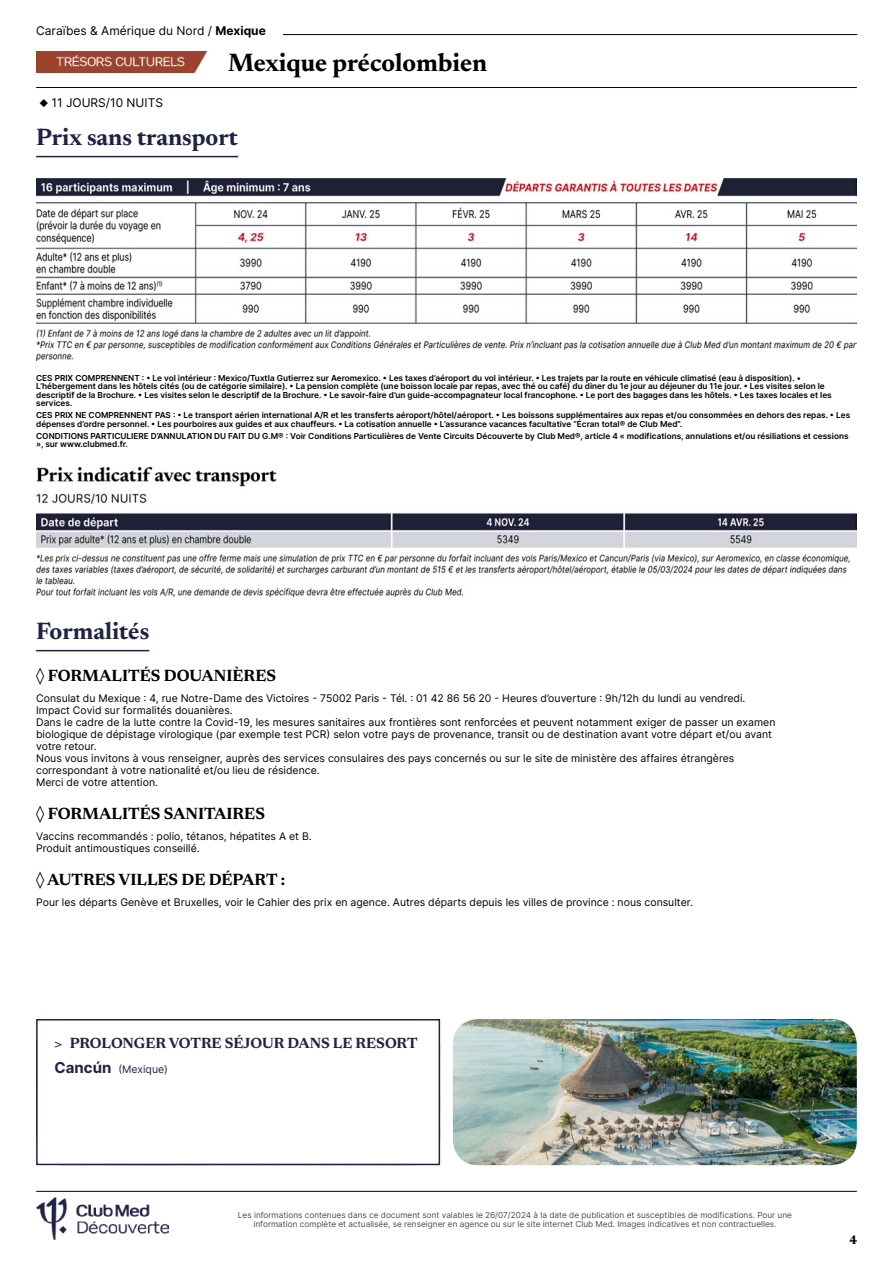
<style>
.page{position:relative;width:893px;height:1263px;background:#fff}
.page>*{position:absolute;margin:0;border:0;box-sizing:border-box;transform-origin:0 0}
.t1{font:700 25.5px "Newsreader 24 pt";color:#000}
.t2{font:700 24px "Newsreader 24 pt";color:#1e2346}
.t3{font:700 16.5px "Newsreader 24 pt";color:#000}
.t4{font:700 15px "Newsreader 24 pt";color:#1e2346}
.t5{font:700 12.6px "Newsreader 24 pt";color:#000}
.t6{font:12px "Inter";color:#000}
.t7{font:10.5px/12px "Inter";color:#000}
.t8{font:10.5px "Inter";color:#1e2346}
.t9{font:600 8.25px/8.2px "Inter";color:#000}
.t10{font:8.25px/9px "Inter";color:#4d4d4d;text-align:center}
.s1{font-weight:700}
.s2{font-weight:700;font-size:15px}
</style>
<div class="page">
<hr style="left:64px;top:34px;width:793px;height:1px;background:#000">
<img style="left:36px;top:51px;width:171px;height:21px">
<hr style="left:36px;top:87px;width:821px;height:1px;background:#000">
<div style="left:36px;top:26px;width:247px;height:17px;background:#fff"></div>
<hr style="left:36px;top:1191px;width:821px;height:1px;background:#000">
<img style="left:36px;top:1197px;width:132px;height:42px">
<img style="left:453px;top:1019px;width:404px;height:146px">
<hr style="left:36px;top:156px;width:202px;height:1px;background:#1e2346">
<hr style="left:36px;top:650px;width:113px;height:1px;background:#1e2346">
<img style="left:36px;top:179px;width:821px;height:181px">
<img style="left:36px;top:468px;width:821px;height:128px">
<div style="left:36px;top:1019px;width:404px;height:146px;border:2px solid #1e2346"></div>
<h3 class="t6" style="left:36px;top:22px;width:231px">Caraïbes &amp; Amérique du Nord / <span class="s1">Mexique</span></h3>
<h1 class="t1" style="left:228px;top:44px;width:261px">Mexique précolombien</h1>
<h3 class="t6" style="left:40px;top:93px;width:125px">◆ 11 JOURS/10 NUITS</h3>
<h2 class="t2" style="left:36px;top:120px;width:204px">Prix sans transport</h2>
<p class="t9" style="left:36px;top:374px;width:797px">CES PRIX COMPRENNENT : • Le vol intérieur : Mexico/Tuxtla Gutierrez sur Aeromexico. • Les taxes d’aéroport du vol intérieur. • Les trajets par la route en véhicule climatisé (eau à disposition). • L’hébergement dans les hôtels cités (ou de catégorie similaire). • La pension complète (une boisson locale par repas, avec thé ou café) du diner du 1e jour au déjeuner du 11e jour. • Les visites selon le descriptif de la Brochure. • Les visites selon le descriptif de la Brochure. • Le savoir-faire d’un guide-accompagnateur local francophone. • Le port des bagages dans les hôtels. • Les taxes locales et les services.</p>
<p class="t9" style="left:36px;top:411px;width:815px">CES PRIX NE COMPRENNENT PAS : • Le transport aérien international A/R et les transferts aéroport/hôtel/aéroport. • Les boissons supplémentaires aux repas et/ou consommées en dehors des repas. • Les dépenses d’ordre personnel. • Les pourboires aux guides et aux chauffeurs. • La cotisation annuelle • L’assurance vacances facultative “Écran total® de Club Med”.</p>
<p class="t9" style="left:36px;top:432px;width:814px">CONDITIONS PARTICULIERE D’ANNULATION DU FAIT DU G.M® : Voir Conditions Particulières de Vente Circuits Découverte by Club Med®, article 4 « modifications, annulations et/ou résiliations et cessions », sur www.clubmed.fr.</p>
<h2 class="t2" style="left:36px;top:614px;width:115px">Formalités</h2>
<h3 class="t3" style="left:36px;top:664px;width:241px">◊ FORMALITÉS DOUANIÈRES</h3>
<p class="t7" style="left:36px;top:692px;width:741px">Consulat du Mexique : 4, rue Notre-Dame des Victoires - 75002 Paris - Tél. : 01 42 86 56 20 - Heures d’ouverture : 9h/12h du lundi au vendredi.<br>Impact Covid sur formalités douanières.<br>Dans le cadre de la lutte contre la Covid-19, les mesures sanitaires aux frontières sont renforcées et peuvent notamment exiger de passer un examen biologique de dépistage virologique (par exemple test PCR) selon votre pays de provenance, transit ou de destination avant votre départ et/ou avant votre retour.<br>Nous vous invitons à vous renseigner, auprès des services consulaires des pays concernés ou sur le site de ministère des affaires étrangères correspondant à votre nationalité et/ou lieu de résidence.<br>Merci de votre attention.</p>
<h3 class="t3" style="left:36px;top:802px;width:230px">◊ FORMALITÉS SANITAIRES</h3>
<p class="t7" style="left:36px;top:830px;width:277px">Vaccins recommandés : polio, tétanos, hépatites A et B.<br>Produit antimoustiques conseillé.</p>
<h3 class="t3" style="left:36px;top:868px;width:250px">◊ AUTRES VILLES DE DÉPART :</h3>
<p class="t7" style="left:36px;top:896px;width:658px">Pour les départs Genève et Bruxelles, voir le Cahier des prix en agence. Autres départs depuis les villes de province : nous consulter.</p>
<h3 class="t4" style="left:55px;top:1032px;width:364px">&gt; PROLONGER VOTRE SÉJOUR DANS LE RESORT</h3>
<p class="t8" style="left:55px;top:1061px;width:115px"><span class="s2">Cancún</span> (Mexique)</p>
<p class="t10" style="left:238px;top:1210px;width:556px">Les informations contenues dans ce document sont valables le 26/07/2024 à la date de publication et susceptibles de modifications. Pour une information complète et actualisée, se renseigner en agence ou sur le site internet Club Med. Images indicatives et non contractuelles.</p>
<h3 class="t5" style="left:849px;top:1230px;width:9px">4</h3>
</div>
